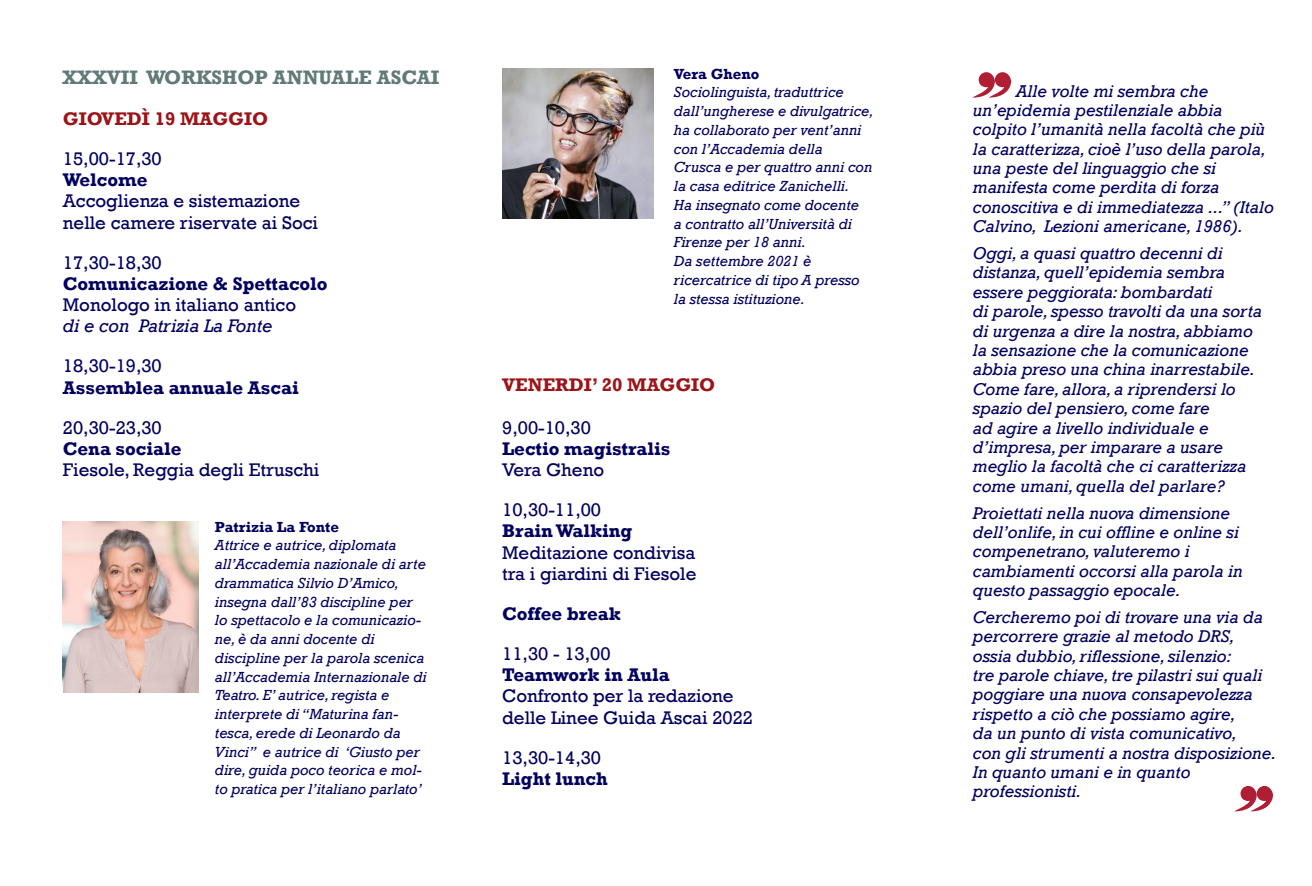
<style>
.page{position:relative;width:1312px;height:886px;background:#fff}
.page>*{position:absolute;margin:0;border:0;box-sizing:border-box;transform-origin:0 0}
.t1{font:700 20px "Rockwell";color:#627a77}
.t2{font:18.75px/21.2px "Rockwell";color:#02005f}
.t3{font:700 18.75px/21.2px "Rockwell";color:#02005f}
.t4{font:700 18.75px "Rockwell";color:#9c1418}
.t5{font:italic 17.5px/19.4px "Rockwell";color:#02005f}
.t6{font:italic 15px/18.8px "Rockwell";color:#02005f}
.t7{font:700 15px "Rockwell";color:#02005f}
.s1{font-weight:400}
.s2{font-weight:400;font-style:italic}
.s3{font-weight:700}
</style>
<div class="page">
<svg style="left:972px;top:72px;width:38px;height:26px"></svg>
<svg style="left:1235px;top:786px;width:37px;height:25px"></svg>
<img style="left:62px;top:521px;width:137px;height:171px">
<img style="left:502px;top:69px;width:151px;height:150px">
<p class="t1" style="left:62px;top:65px;width:378px">XXXVII WORKSHOP ANNUALE ASCAI</p>
<p class="t4" style="left:63px;top:107px;width:207px">GIOVEDÌ 19 MAGGIO</p>
<p class="t2" style="left:63px;top:148px;width:100px">15,00-17,30</p>
<p class="t3" style="left:63px;top:169px;width:86px">Welcome</p>
<p class="t2" style="left:63px;top:191px;width:256px">Accoglienza e sistemazione nelle camere riservate ai Soci</p>
<p class="t2" style="left:63px;top:252px;width:100px">17,30-18,30</p>
<p class="t3" style="left:63px;top:273px;width:266px">Comunicazione &amp; Spettacolo<br><span class="s1">Monologo in italiano antico<br></span><span class="s2">di e con Patrizia La Fonte</span></p>
<p class="t2" style="left:63px;top:356px;width:100px">18,30-19,30</p>
<p class="t3" style="left:63px;top:377px;width:237px">Assemblea annuale Ascai</p>
<p class="t2" style="left:63px;top:417px;width:100px">20,30-23,30</p>
<p class="t3" style="left:63px;top:438px;width:120px">Cena sociale</p>
<p class="t2" style="left:63px;top:459px;width:258px">Fiesole, Reggia degli Etruschi</p>
<p class="t7" style="left:215px;top:517px;width:125px">Patrizia La Fonte</p>
<p class="t6" style="left:215px;top:536px;width:212px">Attrice e autrice, diplomata all’Accademia nazionale di arte drammatica Silvio D’Amico,</p>
<p class="t6" style="left:215px;top:592px;width:208px">insegna dall’83 discipline per lo spettacolo e la comunicazio&shy;ne, è da anni docente di</p>
<p class="t6" style="left:215px;top:649px;width:213px">discipline per la parola scenica all’Accademia Internazionale di<br>Teatro. E’ autrice, regista e</p>
<p class="t6" style="left:215px;top:705px;width:209px">interprete di “Maturina fan&shy;tesca, erede di Leonardo da<br>Vinci” e autrice di ‘Giusto per dire, guida poco teorica e mol&shy;to pratica per l’italiano parlato’</p>
<p class="t7" style="left:673px;top:64px;width:87px">Vera Gheno</p>
<p class="t6" style="left:673px;top:83px;width:201px">Sociolinguista, traduttrice dall’ungherese e divulgatrice, ha collaborato per vent’anni con l’Accademia della</p>
<p class="t6" style="left:673px;top:158px;width:200px">Crusca e per quattro anni con la casa editrice Zanichelli.<br>Ha insegnato come docente</p>
<p class="t6" style="left:673px;top:214px;width:179px">a contratto all’Università di<br>Firenze per 18 anni.</p>
<p class="t6" style="left:673px;top:252px;width:139px">Da settembre 2021 è</p>
<p class="t6" style="left:673px;top:271px;width:187px">ricercatrice di tipo A presso la stessa istituzione.</p>
<p class="t4" style="left:502px;top:373px;width:214px">VENERDI’ 20 MAGGIO</p>
<p class="t2" style="left:502px;top:417px;width:90px">9,00-10,30</p>
<p class="t3" style="left:502px;top:438px;width:169px">Lectio magistralis</p>
<p class="t2" style="left:502px;top:459px;width:103px">Vera Gheno</p>
<p class="t2" style="left:502px;top:499px;width:100px">10,30-11,00</p>
<p class="t3" style="left:502px;top:520px;width:132px">Brain Walking</p>
<p class="t2" style="left:502px;top:542px;width:196px">Meditazione condivisa tra i giardini di Fiesole</p>
<p class="t3" style="left:502px;top:603px;width:120px">Coffee break</p>
<p class="t3" style="left:502px;top:643px;width:169px"><span class="s1">11,30 - 13,00<br></span>Teamwork in Aula</p>
<p class="t2" style="left:502px;top:686px;width:233px">Confronto per la redazione</p>
<p class="t2" style="left:502px;top:707px;width:252px">delle Linee Guida Ascai 2022</p>
<p class="t2" style="left:502px;top:747px;width:107px">13,30-14,30<br><span class="s3">Light lunch</span></p>
<p class="t5" style="left:1015px;top:81px;width:194px">Alle volte mi sembra che</p>
<p class="t5" style="left:972px;top:101px;width:251px">un’epidemia pestilenziale abbia</p>
<p class="t5" style="left:972px;top:120px;width:294px;text-align:justify">colpito l’umanità nella facoltà che più la caratterizza, cioè l’uso della parola, una peste del linguaggio che si</p>
<p class="t5" style="left:972px;top:178px;width:248px">manifesta come perdita di forza</p>
<p class="t5" style="left:972px;top:198px;width:302px">conoscitiva e di immediatezza ...” (Italo<br>Calvino, Lezioni americane, 1986).</p>
<p class="t5" style="left:972px;top:244px;width:251px">Oggi, a quasi quattro decenni di</p>
<p class="t5" style="left:972px;top:263px;width:254px">distanza, quell’epidemia sembra</p>
<p class="t5" style="left:972px;top:283px;width:241px">essere peggiorata: bombardati</p>
<p class="t5" style="left:972px;top:302px;width:290px">di parole, spesso travolti da una sorta</p>
<p class="t5" style="left:972px;top:321px;width:281px">di urgenza a dire la nostra, abbiamo</p>
<p class="t5" style="left:972px;top:341px;width:284px">la sensazione che la comunicazione abbia preso una china inarrestabile.<br>Come fare, allora, a riprendersi lo</p>
<p class="t5" style="left:972px;top:399px;width:238px">spazio del pensiero, come fare</p>
<p class="t5" style="left:972px;top:418px;width:237px">ad agire a livello individuale e</p>
<p class="t5" style="left:972px;top:438px;width:251px">d’impresa, per imparare a usare</p>
<p class="t5" style="left:972px;top:457px;width:275px">meglio la facoltà che ci caratterizza come umani, quella del parlare?</p>
<p class="t5" style="left:972px;top:503px;width:267px">Proiettati nella nuova dimensione dell’onlife, in cui offline e online si</p>
<p class="t5" style="left:972px;top:542px;width:218px">compenetrano, valuteremo i</p>
<p class="t5" style="left:972px;top:561px;width:271px">cambiamenti occorsi alla parola in questo passaggio epocale.</p>
<p class="t5" style="left:972px;top:608px;width:291px">Cercheremo poi di trovare una via da percorrere grazie al metodo DRS, ossia dubbio, riflessione, silenzio:<br>tre parole chiave, tre pilastri sui quali poggiare una nuova consapevolezza</p>
<p class="t5" style="left:972px;top:704px;width:265px">rispetto a ciò che possiamo agire, da un punto di vista comunicativo,</p>
<p class="t5" style="left:972px;top:743px;width:305px">con gli strumenti a nostra disposizione.<br>In quanto umani e in quanto</p>
<p class="t5" style="left:972px;top:782px;width:110px">professionisti.</p>
</div>
